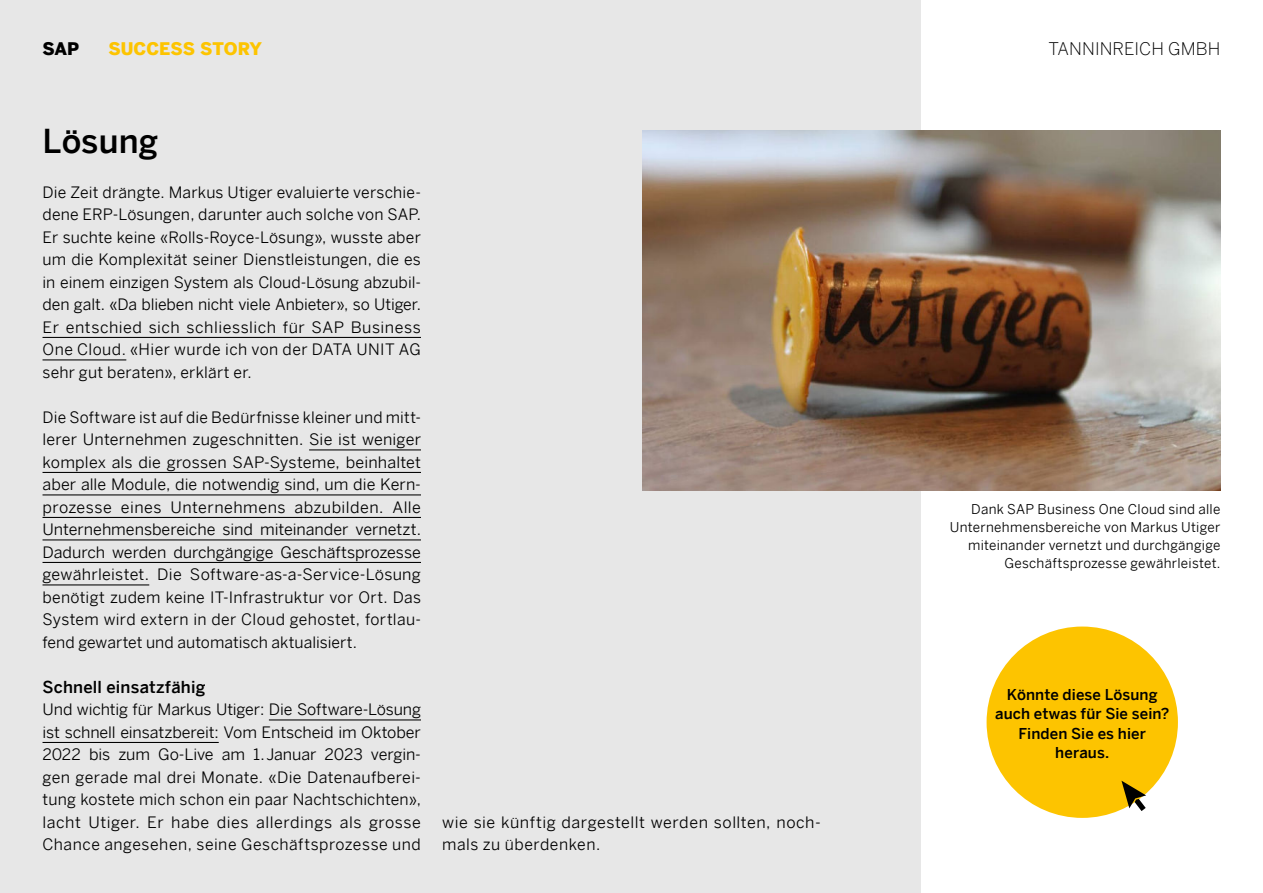
<style>
.page{position:relative;width:1263px;height:893px;background:#fff}
.page>*{position:absolute;margin:0;border:0;box-sizing:border-box;transform-origin:0 0}
.t1{font:500 33px "Benton Sans";letter-spacing:.005em;color:#000}
.t2{font:300 17.4px "Benton Sans";letter-spacing:.005em;color:#000}
.t3{font:900 17.4px "Benton Sans";color:#fdc400}
.t4{font:900 17.4px "Benton Sans";color:#000}
.t5{font:500 16.5px "Benton Sans";letter-spacing:.01em;color:#000}
.t6{font:15.75px/22.5px "Benton Sans";letter-spacing:.025em;color:#000;text-align:justify}
.t7{font:500 15px/19.5px "Benton Sans";letter-spacing:.005em;color:#000;text-align:center}
.t8{font:13.5px/18px "Benton Sans";letter-spacing:.02em;color:#000;text-align:right}
</style>
<div class="page">
<div style="left:0;top:0;width:921px;height:893px;background:#e7e7e7"></div>
<img style="left:642px;top:130px;width:578px;height:360px">
<hr style="left:43px;top:337px;width:378px;height:1px;background:#000">
<hr style="left:43px;top:359px;width:83px;height:1px;background:#000">
<hr style="left:309px;top:449px;width:112px;height:1px;background:#000">
<hr style="left:43px;top:472px;width:378px;height:1px;background:#000">
<hr style="left:43px;top:494px;width:378px;height:1px;background:#000">
<hr style="left:43px;top:517px;width:378px;height:1px;background:#000">
<hr style="left:43px;top:539px;width:378px;height:1px;background:#000">
<hr style="left:43px;top:562px;width:378px;height:1px;background:#000">
<hr style="left:43px;top:584px;width:106px;height:1px;background:#000">
<hr style="left:269px;top:719px;width:152px;height:1px;background:#000">
<hr style="left:43px;top:742px;width:176px;height:1px;background:#000">
<div style="left:986px;top:626px;width:192px;height:192px;background:#fdc400;border-radius:50%"></div>
<svg style="left:1121px;top:781px;width:25px;height:30px"></svg>
<p class="t4" style="left:43px;top:39px;width:38px">SAP</p>
<p class="t3" style="left:108px;top:39px;width:155px">SUCCESS STORY</p>
<p class="t2" style="left:1048px;top:39px;width:173px">TANNINREICH GMBH</p>
<h1 class="t1" style="left:43px;top:123px;width:117px">Lösung</h1>
<p class="t6" style="left:43px;top:181px;width:380px">Die Zeit drängte. Markus Utiger evaluierte verschie&shy;dene ERP-Lösungen, darunter auch solche von SAP.<br>Er suchte keine «Rolls-Royce-Lösung», wusste aber um die Komplexität seiner Dienstleistungen, die es in einem einzigen System als Cloud-Lösung abzubil&shy;den galt. «Da blieben nicht viele Anbieter», so Utiger.<br>Er entschied sich schliesslich für SAP Business One Cloud. «Hier wurde ich von der DATA UNIT AG sehr gut beraten», erklärt er.</p>
<p class="t6" style="left:43px;top:406px;width:380px">Die Software ist auf die Bedürfnisse kleiner und mitt&shy;lerer Unternehmen zugeschnitten. Sie ist weniger komplex als die grossen SAP-Systeme, beinhaltet aber alle Module, die notwendig sind, um die Kern&shy;prozesse eines Unternehmens abzubilden. Alle Unternehmensbereiche sind miteinander vernetzt.<br>Dadurch werden durchgängige Geschäftsprozesse gewährleistet. Die Software-as-a-Service-Lösung benötigt zudem keine IT-Infrastruktur vor Ort. Das System wird extern in der Cloud gehostet, fortlau&shy;fend gewartet und automatisch aktualisiert.</p>
<p class="t5" style="left:43px;top:678px;width:164px">Schnell einsatzfähig</p>
<p class="t6" style="left:43px;top:699px;width:380px">Und wichtig für Markus Utiger: Die Software-Lösung ist schnell einsatzbereit: Vom Entscheid im Oktober 2022 bis zum Go-Live am 1. Januar 2023 vergin&shy;gen gerade mal drei Monate. «Die Datenaufberei&shy;tung kostete mich schon ein paar Nachtschichten», lacht Utiger. Er habe dies allerdings als grosse Chance angesehen, seine Geschäftsprozesse und</p>
<p class="t6" style="left:442px;top:811px;width:380px">wie sie künftig dargestellt werden sollten, noch&shy;mals zu überdenken.</p>
<p class="t8" style="left:950px;top:500px;width:272px">Dank SAP Business One Cloud sind alle Unternehmensbereiche von Markus Utiger miteinander vernetzt und durchgängige Geschäftsprozesse gewährleistet.</p>
<p class="t7" style="left:995px;top:685px;width:176px">Könnte diese Lösung auch etwas für Sie sein?<br>Finden Sie es hier heraus.</p>
</div>
